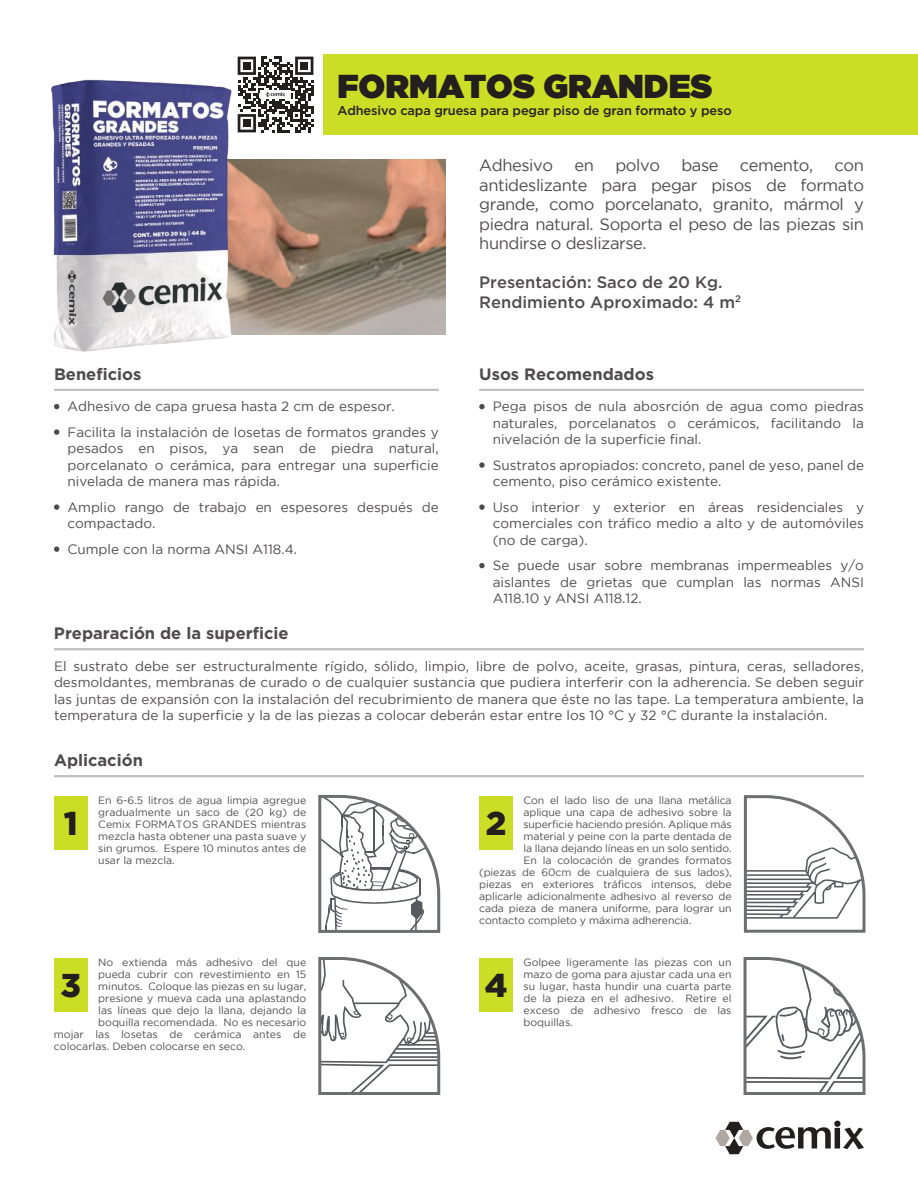
<style>
.page{position:relative;width:918px;height:1188px;background:#fff}
.page>*{position:absolute;margin:0;border:0;box-sizing:border-box;transform-origin:0 0}
.t1{font:33px "Gotham Ultra";color:#241f1f}
.t2{font:900 33px "Gotham";color:#241f1f}
.t3{font:16.5px/19.5px "Gotham";letter-spacing:-.025em;color:#4e4b4c;text-align:justify}
.t4{font:700 16.5px "Gotham";color:#4e4b4c}
.t5{font:500 16.5px/19.5px "Gotham";color:#4e4b4c}
.t6{font:13.5px/16.5px "Gotham";color:#4e4b4c;text-align:justify}
.t7{font:500 12.75px "Gotham";letter-spacing:-.01em;color:#241f1f}
.t8{font:10.5px/12px "Gotham";letter-spacing:-.01em;color:#4e4b4c;text-align:justify}
</style>
<div class="page">
<img style="left:233px;top:159px;width:212px;height:176px">
<hr style="left:54px;top:648px;width:810px;height:2px;background:#c0bfc1">
<svg style="left:715px;top:1121px;width:149px;height:33px"></svg>
<hr style="left:54px;top:389px;width:385px;height:2px;background:#c0bfc1">
<hr style="left:479px;top:389px;width:385px;height:2px;background:#c0bfc1">
<svg style="left:54px;top:404px;width:5px;height:5px"></svg>
<svg style="left:479px;top:404px;width:6px;height:5px"></svg>
<svg style="left:479px;top:462px;width:6px;height:6px"></svg>
<svg style="left:54px;top:429px;width:5px;height:6px"></svg>
<svg style="left:54px;top:504px;width:5px;height:6px"></svg>
<svg style="left:54px;top:546px;width:5px;height:6px"></svg>
<svg style="left:479px;top:504px;width:6px;height:6px"></svg>
<svg style="left:479px;top:563px;width:6px;height:5px"></svg>
<hr style="left:54px;top:775px;width:810px;height:2px;background:#c0bfc1">
<div style="left:479px;top:796px;width:34px;height:54px;background:#ccdd25"></div>
<svg style="left:743px;top:795px;width:123px;height:138px"></svg>
<div style="left:54px;top:796px;width:34px;height:54px;background:#ccdd25"></div>
<svg style="left:318px;top:794px;width:123px;height:139px"></svg>
<div style="left:54px;top:958px;width:34px;height:54px;background:#ccdd25"></div>
<svg style="left:318px;top:957px;width:123px;height:138px"></svg>
<div style="left:479px;top:958px;width:34px;height:54px;background:#ccdd25"></div>
<svg style="left:743px;top:957px;width:123px;height:138px"></svg>
<div style="left:324px;top:54px;width:594px;height:81px;background:#ccdd25"></div>
<img style="left:51px;top:79px;width:182px;height:273px">
<svg style="left:237px;top:56px;width:77px;height:77px"></svg>
<svg style="left:238px;top:57px;width:76px;height:76px"></svg>
<div style="left:243px;top:62px;width:8px;height:8px;background:#241f1f"></div>
<div style="left:300px;top:62px;width:8px;height:8px;background:#241f1f"></div>
<div style="left:243px;top:119px;width:8px;height:8px;background:#241f1f"></div>
<img style="left:260px;top:90px;width:31px;height:9px">
<h1 class="t1" style="left:337px;top:67px;width:377px">FORMATOS GRANDES</h1>
<p class="t7" style="left:337px;top:102px;width:396px">Adhesivo capa gruesa para pegar piso de gran formato y peso</p>
<p class="t3" style="left:479px;top:155px;width:75px">Adhesivo</p>
<p class="t3" style="left:575px;top:155px;width:21px">en</p>
<p class="t3" style="left:615px;top:155px;width:46px">polvo</p>
<p class="t3" style="left:681px;top:155px;width:39px">base</p>
<p class="t3" style="left:740px;top:155px;width:75px">cemento,</p>
<p class="t3" style="left:479px;top:155px;width:386px;text-indent:355px">con antideslizante para pegar pisos de formato grande, como porcelanato, granito, mármol y piedra natural. Soporta el peso de las piezas sin hundirse o deslizarse.</p>
<p class="t5" style="left:479px;top:273px;width:263px">Presentación: Saco de 20 Kg.<br>Rendimiento Aproximado: 4 m<sup>2</sup></p>
<p class="t4" style="left:54px;top:363px;width:89px">Beneficios</p>
<p class="t4" style="left:479px;top:363px;width:176px">Usos Recomendados</p>
<p class="t6" style="left:68px;top:394px;width:373px;line-height:25.5px">Adhesivo de capa gruesa hasta 2 cm de espesor.<br>Facilita la instalación de losetas de formatos grandes y</p>
<p class="t6" style="left:68px;top:440px;width:373px">pesados en pisos, ya sean de piedra natural, porcelanato o cerámica, para entregar una superficie nivelada de manera mas rápida.</p>
<p class="t6" style="left:68px;top:499px;width:373px">Amplio rango de trabajo en espesores después de compactado.</p>
<p class="t6" style="left:68px;top:541px;width:231px">Cumple con la norma ANSI A118.4.</p>
<p class="t6" style="left:493px;top:398px;width:373px">Pega pisos de nula abosrción de agua como piedras naturales, porcelanatos o cerámicos, facilitando la nivelación de la superficie final.</p>
<p class="t6" style="left:493px;top:457px;width:373px">Sustratos apropiados: concreto, panel de yeso, panel de cemento, piso cerámico existente.</p>
<p class="t6" style="left:493px;top:499px;width:373px">Uso interior y exterior en áreas residenciales y comerciales con tráfico medio a alto y de automóviles (no de carga).</p>
<p class="t6" style="left:493px;top:557px;width:373px">Se puede usar sobre membranas impermeables y/o aislantes de grietas que cumplan las normas ANSI A118.10 y ANSI A118.12.</p>
<p class="t4" style="left:54px;top:622px;width:236px">Preparación de la superficie</p>
<p class="t6" style="left:54px;top:657px;width:812px">El sustrato debe ser estructuralmente rígido, sólido, limpio, libre de polvo, aceite, grasas, pintura, ceras, selladores, desmoldantes, membranas de curado o de cualquier sustancia que pudiera interferir con la adherencia. Se deben seguir las juntas de expansión con la instalación del recubrimiento de manera que éste no las tape. La temperatura ambiente, la temperatura de la superficie y la de las piezas a colocar deberán estar entre los 10 °C y 32 °C durante la instalación.</p>
<p class="t4" style="left:54px;top:749px;width:90px">Aplicación</p>
<h1 class="t2" style="left:64px;top:801px;width:15px">1</h1>
<p class="t8" style="left:98px;top:794px;width:210px">En 6-6.5 litros de agua limpia agregue gradualmente un saco de (20 kg) de Cemix FORMATOS GRANDES mientras mezcla hasta obtener una pasta suave y sin grumos. Espere 10 minutos antes de usar la mezcla.</p>
<p class="t8" style="left:523px;top:794px;width:210px">Con el lado liso de una llana metálica</p>
<p class="t8" style="left:523px;top:806px;width:210px">aplique una capa de adhesivo sobre la</p>
<p class="t8" style="left:523px;top:818px;width:210px">superficie haciendo presión. Aplique más</p>
<p class="t8" style="left:523px;top:830px;width:210px">material y peine con la parte dentada de</p>
<p class="t8" style="left:523px;top:842px;width:210px">la llana dejando líneas en un solo sentido.</p>
<p class="t8" style="left:523px;top:854px;width:210px">En la colocación de grandes formatos</p>
<p class="t8" style="left:479px;top:866px;width:254px">(piezas de 60cm de cualquiera de sus lados),</p>
<p class="t8" style="left:479px;top:878px;width:254px">piezas en exteriores tráficos intensos, debe</p>
<p class="t8" style="left:479px;top:890px;width:254px">aplicarle adicionalmente adhesivo al reverso de</p>
<p class="t8" style="left:479px;top:902px;width:254px">cada pieza de manera uniforme, para lograr un</p>
<p class="t8" style="left:479px;top:914px;width:214px">contacto completo y máxima adherencia.</p>
<h1 class="t2" style="left:486px;top:801px;width:22px">2</h1>
<p class="t8" style="left:98px;top:956px;width:210px">No extienda más adhesivo del que</p>
<p class="t8" style="left:98px;top:968px;width:210px">pueda cubrir con revestimiento en 15</p>
<p class="t8" style="left:98px;top:980px;width:210px">minutos. Coloque las piezas en su lugar,</p>
<p class="t8" style="left:98px;top:992px;width:210px">presione y mueva cada una aplastando</p>
<p class="t8" style="left:98px;top:1004px;width:210px">las líneas que dejo la llana, dejando la</p>
<p class="t8" style="left:98px;top:1016px;width:210px">boquilla recomendada. No es necesario</p>
<p class="t8" style="left:54px;top:1028px;width:254px">mojar las losetas de cerámica antes de</p>
<p class="t8" style="left:54px;top:1040px;width:193px">colocarlas. Deben colocarse en seco.</p>
<h1 class="t2" style="left:61px;top:963px;width:22px">3</h1>
<h1 class="t2" style="left:485px;top:963px;width:24px">4</h1>
<p class="t8" style="left:524px;top:956px;width:210px">Golpee ligeramente las piezas con un mazo de goma para ajustar cada una en su lugar, hasta hundir una cuarta parte de la pieza en el adhesivo. Retire el exceso de adhesivo fresco de las boquillas.</p>
</div>
